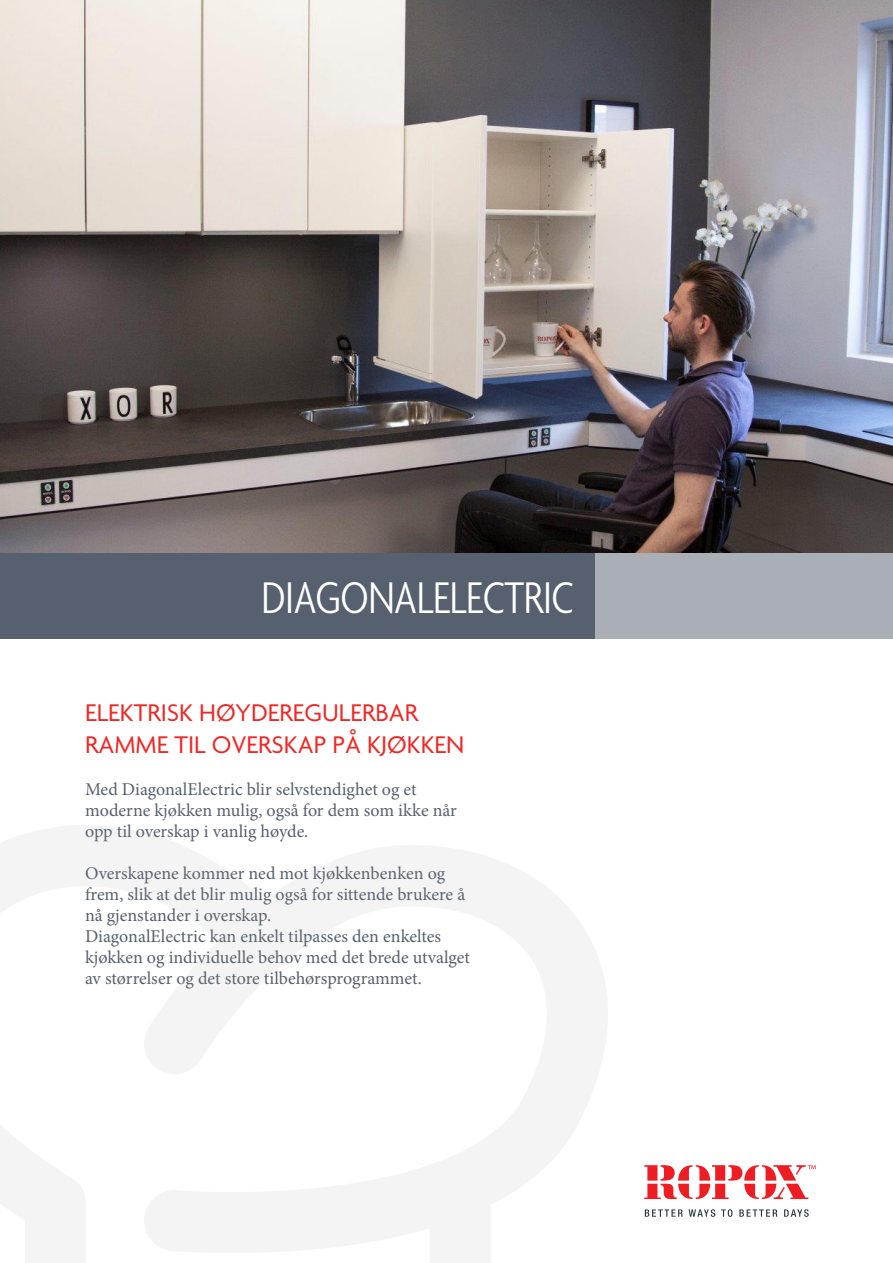
<style>
.page{position:relative;width:893px;height:1263px;background:#fff}
.page>*{position:absolute;margin:0;border:0;box-sizing:border-box;transform-origin:0 0}
.t1{font:300 condensed 48px "Agenda";letter-spacing:-.01em;color:#fff}
.t2{font:26.1px/31.3px "Agenda";color:#ee2926}
.t3{font:18px/21px "Minion Pro";color:#57606e}
</style>
<div class="page">
<img style="left:0;top:0;width:893px;height:554px">
<svg style="left:645px;top:1209px;width:38px;height:8px"></svg>
<svg style="left:689px;top:1209px;width:26px;height:8px"></svg>
<svg style="left:721px;top:1209px;width:11px;height:8px"></svg>
<svg style="left:739px;top:1209px;width:38px;height:8px"></svg>
<svg style="left:784px;top:1209px;width:25px;height:8px"></svg>
<svg style="left:644px;top:1165px;width:172px;height:34px"></svg>
<svg style="left:0;top:825px;width:608px;height:438px"></svg>
<div style="left:0;top:554px;width:893px;height:85px;background:#57606e"></div>
<div style="left:595px;top:554px;width:298px;height:85px;background:#aaafb6"></div>
<p class="t1" style="left:261px;top:571px;width:314px">DIAGONALELECTRIC</p>
<p class="t2" style="left:85px;top:699px;width:381px">ELEKTRISK HØYDEREGULERBAR<br>RAMME TIL OVERSKAP PÅ KJØKKEN</p>
<p class="t3" style="left:85px;top:778px;width:333px">Med DiagonalElectric blir selvstendighet og et</p>
<p class="t3" style="left:85px;top:799px;width:373px">moderne kjøkken mulig, også for dem som ikke når</p>
<p class="t3" style="left:85px;top:820px;width:225px">opp til overskap i vanlig høyde.</p>
<p class="t3" style="left:85px;top:862px;width:362px">Overskapene kommer ned mot kjøkkenbenken og</p>
<p class="t3" style="left:85px;top:883px;width:382px">frem, slik at det blir mulig også for sittende brukere å</p>
<p class="t3" style="left:85px;top:904px;width:188px">nå gjenstander i overskap.</p>
<p class="t3" style="left:85px;top:925px;width:386px">DiagonalElectric kan enkelt tilpasses den enkeltes kjøkken og individuelle behov med det brede utvalget av størrelser og det store tilbehørsprogrammet.</p>
</div>
